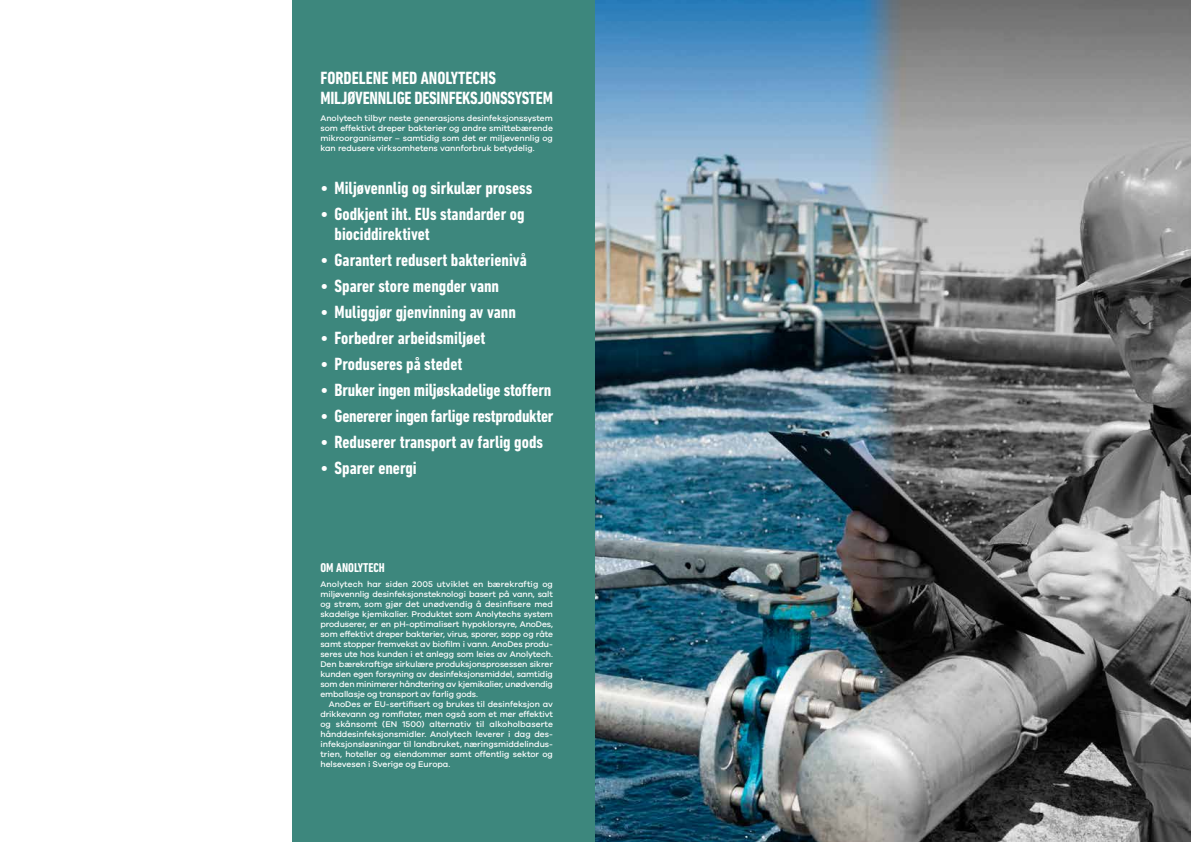
<style>
.page{position:relative;width:1191px;height:842px;background:#fff}
.page>*{position:absolute;margin:0;border:0;box-sizing:border-box;transform-origin:0 0}
.t1{font:700 condensed 18px/20px "DIN Next W01";color:#fff}
.t2{font:700 condensed 13px "DIN Next W01";color:#fff}
.t3{font:500 8.5px/10px "Galano Grotesque";color:#fff;text-align:justify}
</style>
<div class="page">
<div style="left:292px;top:0;width:303px;height:842px;background:#3d877d"></div>
<img style="left:595px;top:0;width:596px;height:842px">
<h1 class="t1" style="left:320px;top:68px;width:234px">FORDELENE MED ANOLYTECHS<br>MILJØVENNLIGE DESINFEKSJONSSYSTEM</h1>
<p class="t3" style="left:320px;top:113px;width:234px">Anolytech tilbyr neste generasjons desinfeksjonssystem som effektivt dreper bakterier og andre smittebærende mikroorganismer – samtidig som det er miljøvennlig og kan redusere virksomhetens vannforbruk betydelig.</p>
<h1 class="t1" style="left:320px;top:178px;width:213px">• Miljøvennlig og sirkulær prosess</h1>
<h1 class="t1" style="left:334px;top:204px;width:191px;text-indent:-14px">• Godkjent iht. EUs standarder og biociddirektivet</h1>
<h1 class="t1" style="left:320px;top:250px;width:208px">• Garantert redusert bakterienivå</h1>
<h1 class="t1" style="left:320px;top:276px;width:180px">• Sparer store mengder vann</h1>
<h1 class="t1" style="left:320px;top:302px;width:197px">• Muliggjør gjenvinning av vann</h1>
<h1 class="t1" style="left:320px;top:328px;width:166px">• Forbedrer arbeidsmiljøet</h1>
<h1 class="t1" style="left:320px;top:354px;width:143px">• Produseres på stedet</h1>
<h1 class="t1" style="left:320px;top:380px;width:232px">• Bruker ingen miljøskadelige stoffern</h1>
<h1 class="t1" style="left:320px;top:406px;width:235px">• Genererer ingen farlige restprodukter</h1>
<h1 class="t1" style="left:320px;top:432px;width:224px">• Reduserer transport av farlig gods</h1>
<h1 class="t1" style="left:320px;top:458px;width:98px">• Sparer energi</h1>
<h2 class="t2" style="left:320px;top:560px;width:66px">OM ANOLYTECH</h2>
<p class="t3" style="left:320px;top:579px;width:234px">Anolytech har siden 2005 utviklet en bærekraftig og miljøvennlig desinfeksjonsteknologi basert på vann, salt og strøm, som gjør det unødvendig å desinfisere med skadelige kjemikalier. Produktet som Anolytechs system produserer, er en pH-optimalisert hypoklorsyre, AnoDes, som effektivt dreper bakterier, virus, sporer, sopp og råte samt stopper fremvekst av biofilm i vann. AnoDes produ&shy;seres ute hos kunden i et anlegg som leies av Anolytech.<br>Den bærekraftige sirkulære produksjonsprosessen sikrer kunden egen forsyning av desinfeksjonsmiddel, samtidig som den minimerer håndtering av kjemikalier, unødvendig emballasje og transport av farlig gods.</p>
<p class="t3" style="left:320px;top:699px;width:234px;text-indent:8px">AnoDes er EU-sertifisert og brukes til desinfeksjon av drikkevann og romflater, men også som et mer effektivt og skånsomt (EN 1500) alternativ til alkoholbaserte hånddesinfeksjonsmidler. Anolytech leverer i dag des&shy;infeksjonsløsningar til landbruket, næringsmiddelindus&shy;trien, hoteller og eiendommer samt offentlig sektor og helsevesen i Sverige og Europa.</p>
</div>
